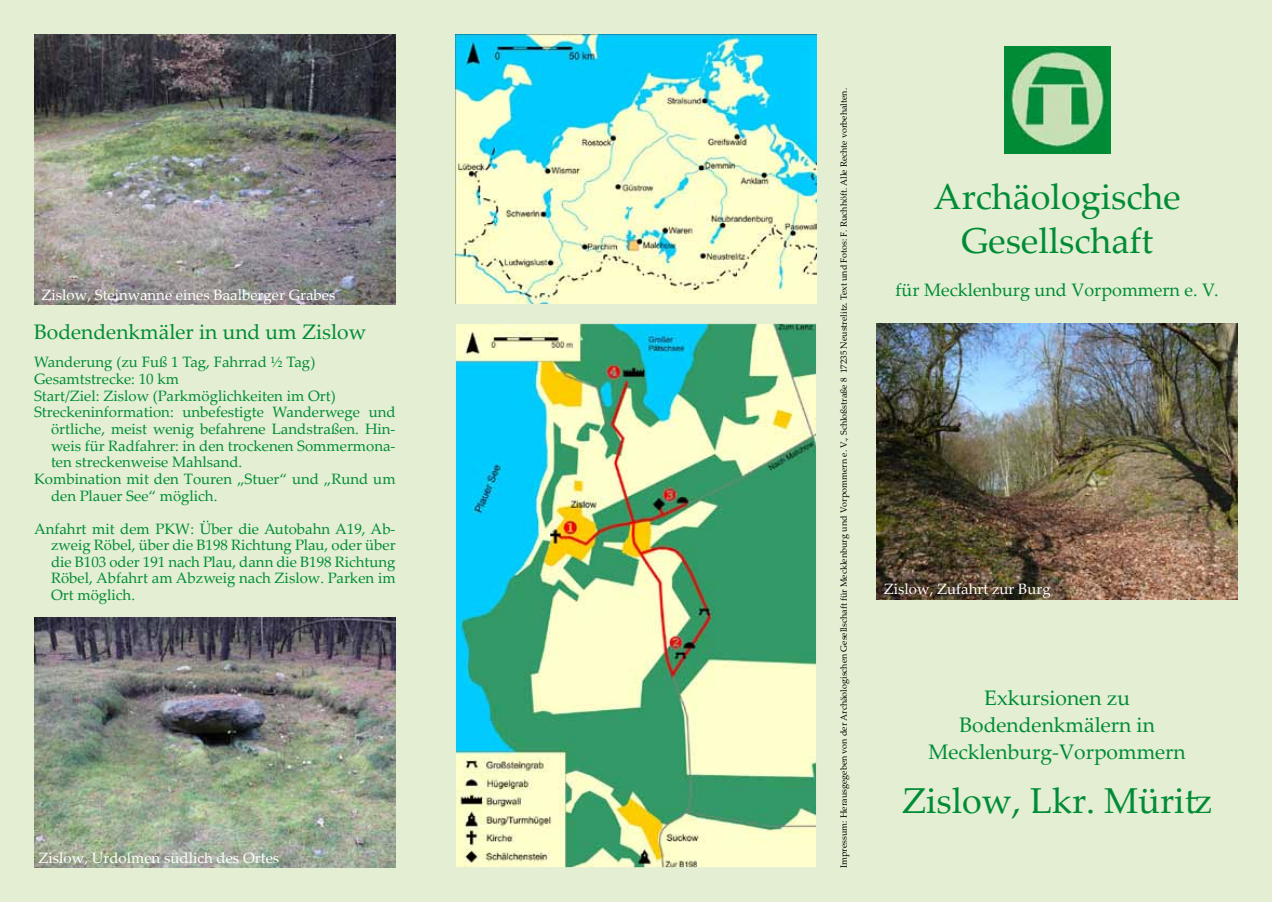
<style>
.page{position:relative;width:1272px;height:902px;background:#fff}
.page>*{position:absolute;margin:0;border:0;box-sizing:border-box;transform-origin:0 0}
.t1{font:36px/43.2px "Palatino Linotype";color:#008c36;text-align:center}
.t2{font:21px/27px "Palatino Linotype";color:#008c36;text-align:center}
.t3{font:18px "Palatino Linotype";color:#008c36}
.t4{font:15px/16.5px "Palatino Linotype";color:#008c36;text-align:justify}
.t5{font:15px "Palatino Linotype";color:#fff}
.t6{font:9px "Palatino Linotype";color:#000}
</style>
<div class="page">
<div style="left:0;top:0;width:1271px;height:901px;background:#e3eed2"></div>
<img style="left:457px;top:325px;width:357px;height:540px">
<img style="left:1004px;top:47px;width:106px;height:106px">
<img style="left:455px;top:34px;width:361px;height:270px">
<img style="left:34px;top:34px;width:361px;height:270px">
<img style="left:34px;top:618px;width:361px;height:249px">
<img style="left:876px;top:323px;width:361px;height:277px">
<p class="t5" style="left:42px;top:284px;width:295px">Zislow, Steinwanne eines Baalberger Grabes</p>
<h2 class="t2" style="left:34px;top:317px;width:334px">Bodendenkmäler in und um Zislow</h2>
<p class="t4" style="left:34px;top:353px;width:283px">Wanderung (zu Fuß 1 Tag, Fahrrad ½ Tag)</p>
<p class="t4" style="left:34px;top:370px;width:147px">Gesamtstrecke: 10 km</p>
<p class="t4" style="left:34px;top:386px;width:303px">Start/Ziel: Zislow (Parkmöglichkeiten im Ort)</p>
<p class="t4" style="left:34px;top:403px;width:363px">Streckeninformation: unbefestigte Wanderwege und</p>
<p class="t4" style="left:51px;top:420px;width:346px">örtliche, meist wenig befahrene Landstraßen. Hin-</p>
<p class="t4" style="left:51px;top:436px;width:346px">weis für Radfahrer: in den trockenen Sommermona-</p>
<p class="t4" style="left:51px;top:453px;width:193px">ten streckenweise Mahlsand.</p>
<p class="t4" style="left:34px;top:470px;width:363px">Kombination mit den Touren „Stuer“ und „Rund um</p>
<p class="t4" style="left:51px;top:486px;width:168px">den Plauer See“ möglich.</p>
<p class="t4" style="left:51px;top:519px;width:346px;text-indent:-17px">Anfahrt mit dem PKW: Über die Autobahn A19, Ab&shy;zweig Röbel, über die B198 Richtung Plau, oder über die B103 oder 191 nach Plau, dann die B198 Richtung Röbel, Abfahrt am Abzweig nach Zislow. Parken im Ort möglich.</p>
<p class="t5" style="left:39px;top:847px;width:242px">Zislow, Urdolmen südlich des Ortes</p>
<p class="t6" style="left:837px;top:867px;width:781px;rotate:-90deg">Impressum: Herausgegeben von der Archäologischen Gesellschaft für Mecklenburg und Vorpommern e. V., Schloßstraße 8 17235 Neustrelitz. Text und Fotos: F. Ruchhöft. Alle Rechte vorbehalten.</p>
<h1 class="t1" style="left:933px;top:174px;width:248px">Archäologische<br>Gesellschaft</h1>
<p class="t3" style="left:895px;top:277px;width:324px">für Mecklenburg und Vorpommern e. V.</p>
<p class="t5" style="left:883px;top:578px;width:168px">Zislow, Zufahrt zur Burg</p>
<h2 class="t2" style="left:928px;top:683px;width:259px">Exkursionen zu<br>Bodendenkmälern in<br>Mecklenburg-Vorpommern</h2>
<h1 class="t1" style="left:902px;top:777px;width:312px">Zislow, Lkr. Müritz</h1>
</div>
